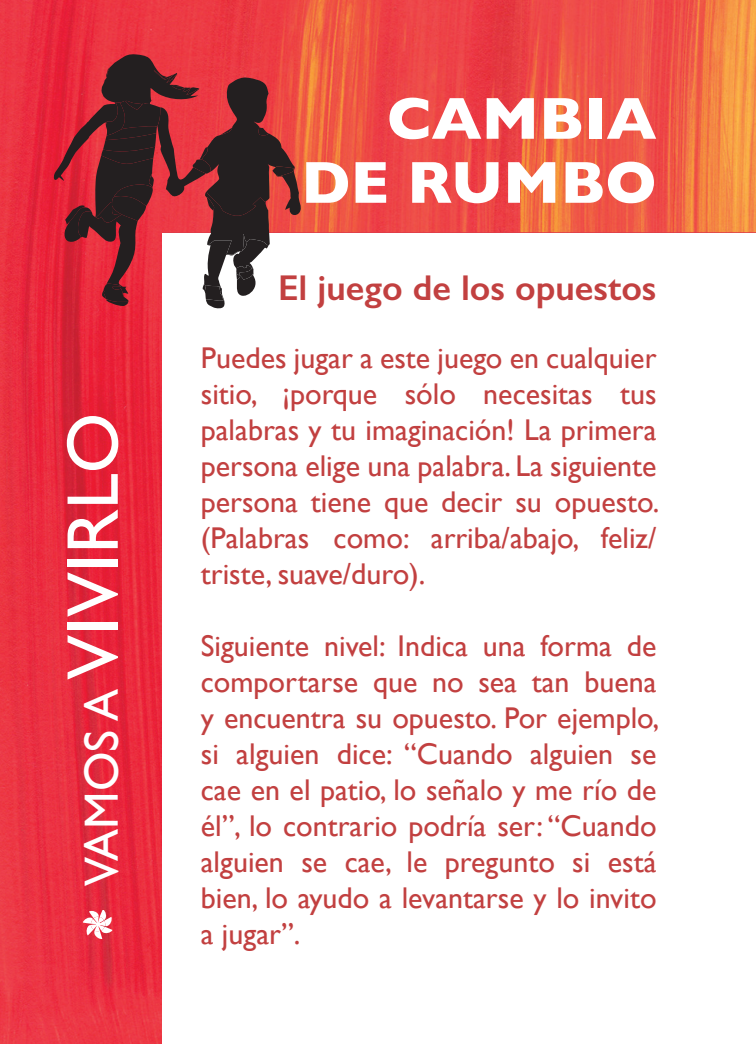
<style>
.page{position:relative;width:756px;height:1044px;background:#fff}
.page>*{position:absolute;margin:0;border:0;box-sizing:border-box;transform-origin:0 0}
.t1{font:73.6px "Gill Sans";color:#fff}
.t2{font:700 60px/64px "Gill Sans";color:#fff;text-align:right}
.t3{font:600 36px "Gill Sans";color:#c24040}
.t4{font:30px/36px "Gill Sans";color:#c24040;text-align:justify}
.s1{font-size:48px}
</style>
<div class="page">
<img style="left:0;top:0;width:756px;height:232px">
<img style="left:0;top:226px;width:162px;height:818px">
<svg style="left:53px;top:54px;width:250px;height:256px;background:#9e464b"></svg>
<svg style="left:83px;top:910px;width:30px;height:29px"></svg>
<h1 class="t1" style="left:50px;top:886px;width:474px;rotate:-90deg"><span class="s1">VAMOS A</span> VIVIRLO</h1>
<h2 class="t2" style="left:301px;top:85px;width:357px">CAMBIA<br>DE RUMBO</h2>
<p class="t3" style="left:278px;top:267px;width:380px">El juego de los opuestos</p>
<p class="t4" style="left:201px;top:340px;width:460px">Puedes jugar a este juego en cualquier sitio, ¡porque sólo necesitas tus palabras y tu imaginación! La primera persona elige una palabra. La siguiente persona tiene que decir su opuesto. (Palabras como: arriba/abajo, feliz/ triste, suave/duro).</p>
<p class="t4" style="left:201px;top:628px;width:460px">Siguiente nivel: Indica una forma de comportarse que no sea tan buena y encuentra su opuesto. Por ejemplo, si alguien dice: “Cuando alguien se cae en el patio, lo señalo y me río de él”, lo contrario podría ser: “Cuando alguien se cae, le pregunto si está bien, lo ayudo a levantarse y lo invito a jugar”.</p>
</div>
